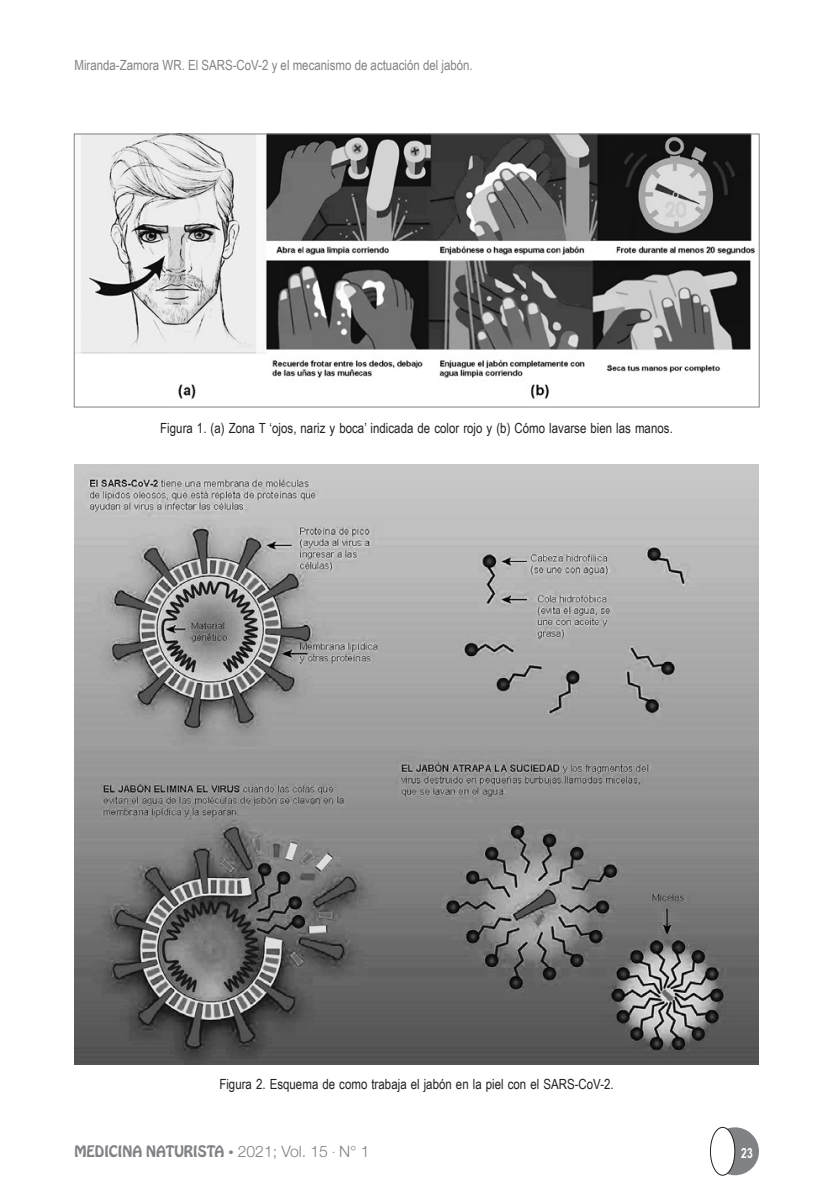
<style>
.page{position:relative;width:819px;height:1191px;background:#fff}
.page>*{position:absolute;margin:0;border:0;box-sizing:border-box;transform-origin:0 0}
.t1{font:14px "Arial Narrow";color:#231f20}
.t2{font:14px "Arial Narrow";color:#808285}
.t3{font:14px "Hobo Std";color:#808285}
.t4{font:700 14px "Arial Narrow";color:#fff;scale:.9 1}
.s1{font-family:"Helvetica Neue LT Std";font-size:10.5px}
.s2{font-family:"Helvetica Neue LT Std";font-weight:300;font-size:15.75px}
</style>
<div class="page">
<div style="left:711px;top:1127px;width:48px;height:48px;background:#808285;border-radius:50%"></div>
<div style="left:710px;top:1127px;width:24px;height:48px;background:#fff;border-radius:50%"></div>
<div style="left:710px;top:1127px;width:25px;height:48px;border:1px solid #231f20;border-radius:50%"></div>
<img style="left:76px;top:136px;width:679px;height:263px">
<div style="left:74px;top:134px;width:685px;height:273px;border:1px solid #808285"></div>
<img style="left:74px;top:464px;width:685px;height:600px">
<p class="t2" style="left:74px;top:57px;width:400px">Miranda-Zamora WR. El Sars-cov-2 y el mecanismo de actuación del jabón.</p>
<p class="t1" style="left:160px;top:420px;width:514px">Figura 1. (a) Zona T ‘ojos, nariz y boca’ indicada de color rojo y (b) Cómo lavarse bien las manos.</p>
<p class="t1" style="left:219px;top:1076px;width:396px">Figura 2. Esquema de como trabaja el jabón en la piel con el SARS-CoV-2.</p>
<p class="t3" style="left:74px;top:1141px;width:296px">MEDICINA NATURISTA <span class="s1">•</span> <span class="s2">2021; Vol. 15</span> <sup>.</sup> <span class="s2">N° 1</span></p>
<p class="t4" style="left:741px;top:1144px;width:14px">23</p>
</div>
